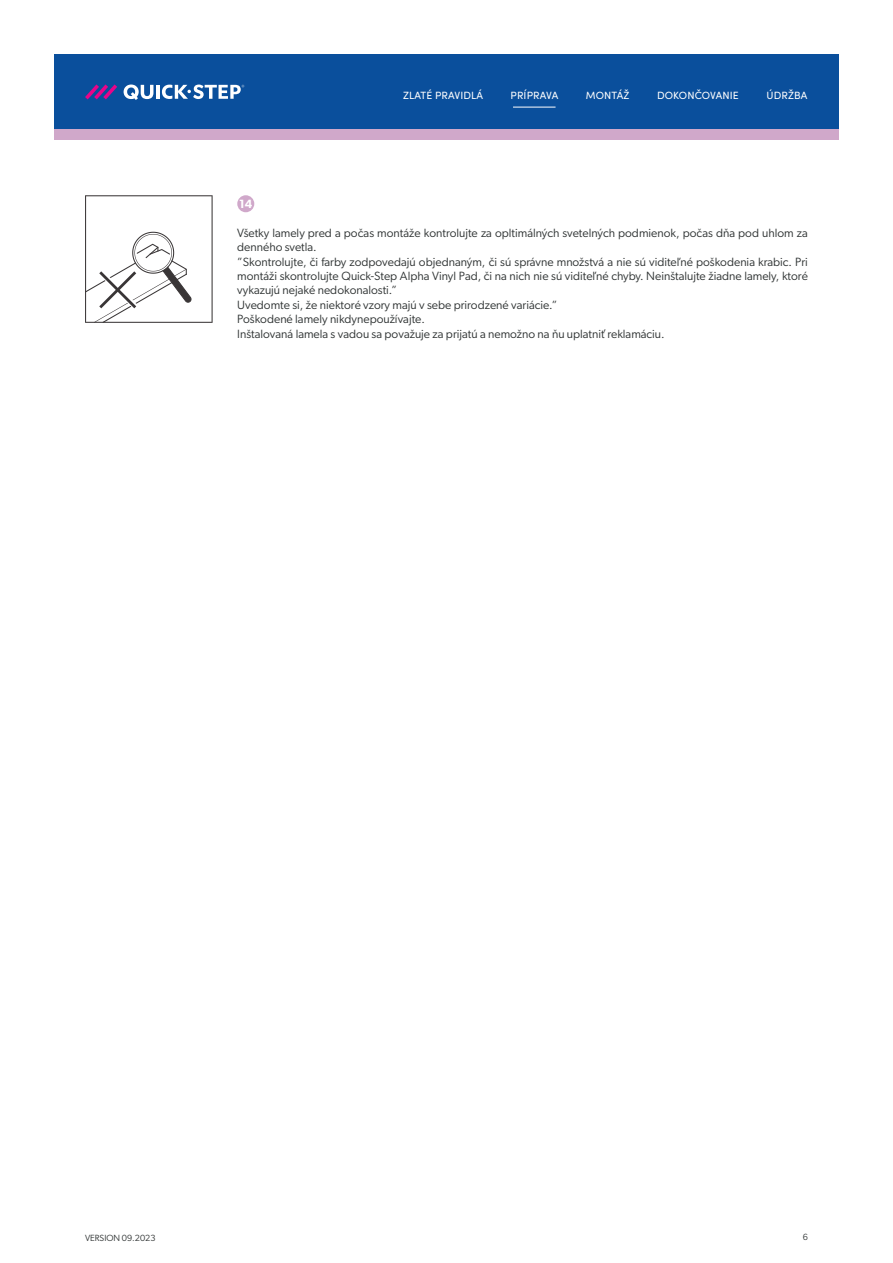
<style>
.page{position:relative;width:893px;height:1263px;background:#fff}
.page>*{position:absolute;margin:0;border:0;box-sizing:border-box;transform-origin:0 0}
.t1{font:12px/14.4px "Gibson";color:#2f3333}
.t2{font:600 12px "Gibson";color:#fff}
.t3{font:10.5px "Sofia Pro";letter-spacing:.01em;color:#fff}
.t4{font:9px "Gibson";color:#2f3333}
</style>
<div class="page">
<div style="left:54px;top:54px;width:785px;height:75px;background:#0a4f9c"></div>
<div style="left:54px;top:129px;width:785px;height:11px;background:#d0a8ca"></div>
<svg style="left:85px;top:84px;width:32px;height:15px"></svg>
<svg style="left:124px;top:85px;width:29px;height:15px"></svg>
<hr style="left:156px;top:85px;width:4px;height:14px;background:#fff">
<svg style="left:162px;top:85px;width:82px;height:14px"></svg>
<svg style="left:85px;top:195px;width:128px;height:128px"></svg>
<div style="left:237px;top:195px;width:17px;height:17px;background:#d0a8ca;border-radius:50%"></div>
<hr style="left:513px;top:107px;width:43px;height:1px;background:#fff">
<p class="t2" style="left:239px;top:196px;width:15px">14</p>
<p class="t3" style="left:403px;top:87px;width:81px">ZLATÉ PRAVIDLÁ</p>
<p class="t3" style="left:510px;top:87px;width:49px">PRÍPRAVA</p>
<p class="t3" style="left:586px;top:87px;width:45px">MONTÁŽ</p>
<p class="t3" style="left:657px;top:87px;width:83px">DOKONČOVANIE</p>
<p class="t3" style="left:767px;top:87px;width:42px">ÚDRŽBA</p>
<p class="t1" style="left:237px;top:225px;width:572px">Všetky lamely pred a počas montáže kontrolujte za opltimálných svetelných podmienok, počas dňa pod uhlom za denného svetla.<br>”Skontrolujte, či farby zodpovedajú objednaným, či sú správne množstvá a nie sú viditeľné poškodenia krabic. Pri montáži skontrolujte Quick-Step Alpha Vinyl Pad, či na nich nie sú viditeľné chyby. Neinštalujte žiadne lamely, ktoré vykazujú nejaké nedokonalosti.”<br>Uvedomte si, že niektoré vzory majú v sebe prirodzené variácie.”<br>Poškodené lamely nikdynepoužívajte.<br>Inštalovaná lamela s vadou sa považuje za prijatú a nemožno na ňu uplatniť reklamáciu.</p>
<p class="t4" style="left:85px;top:1232px;width:72px">VERSION 09.2023</p>
<p class="t4" style="left:803px;top:1231px;width:7px">6</p>
</div>
